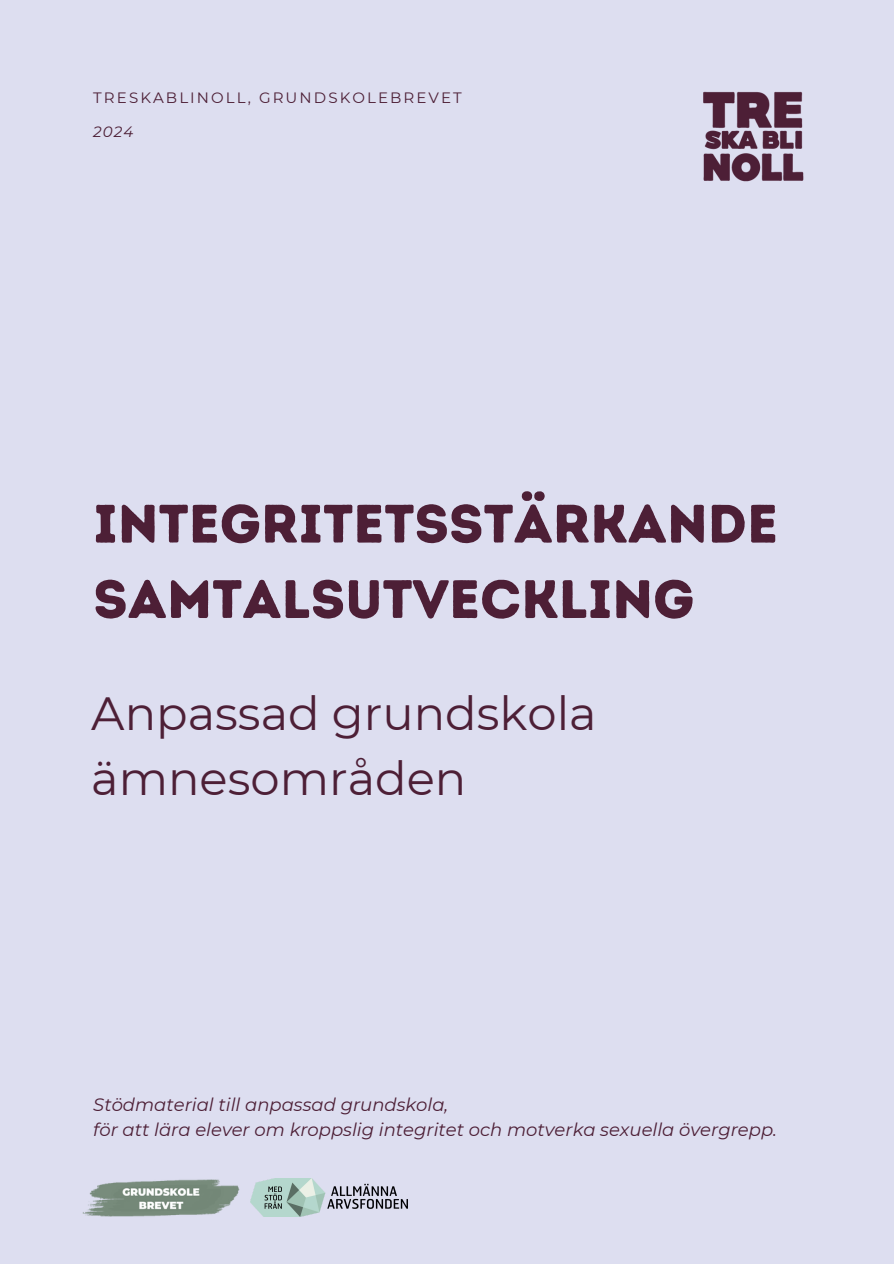
<style>
.page{position:relative;width:894px;height:1264px;background:#fff}
.page>*{position:absolute;margin:0;border:0;box-sizing:border-box;transform-origin:0 0}
.t1{font:54px/75.3px "Intro Rust Base";color:#4d1f36}
.t2{font:46.5px/64.2px "Montserrat";color:#4d1f36}
.t3{font:italic 18px/24.8px "Montserrat";color:#4d1f36}
.t4{font:15px "Montserrat";letter-spacing:.14em;color:#4d1f36}
.t5{font:italic 15px "Montserrat";color:#4d1f36}
</style>
<div class="page">
<div style="left:0;top:0;width:893px;height:1263px;background:#dddef0"></div>
<img style="left:703px;top:91px;width:101px;height:91px">
<img style="left:83px;top:1179px;width:156px;height:38px">
<img style="left:251px;top:1178px;width:156px;height:38px">
<p class="t4" style="left:93px;top:88px;width:370px">TRESKABLINOLL, GRUNDSKOLEBREVET</p>
<h4 class="t5" style="left:93px;top:123px;width:42px">2024</h4>
<p class="t1" style="left:93px;top:486px;width:686px">INTEGRITETSSTÄRKANDE<br>SAMTALSUTVECKLING</p>
<h2 class="t2" style="left:91px;top:681px;width:506px">Anpassad grundskola ämnesområden</h2>
<h1 class="t3" style="left:93px;top:1092px;width:685px">Stödmaterial till anpassad grundskola,<br>för att lära elever om kroppslig integritet och motverka sexuella övergrepp.</h1>
</div>
